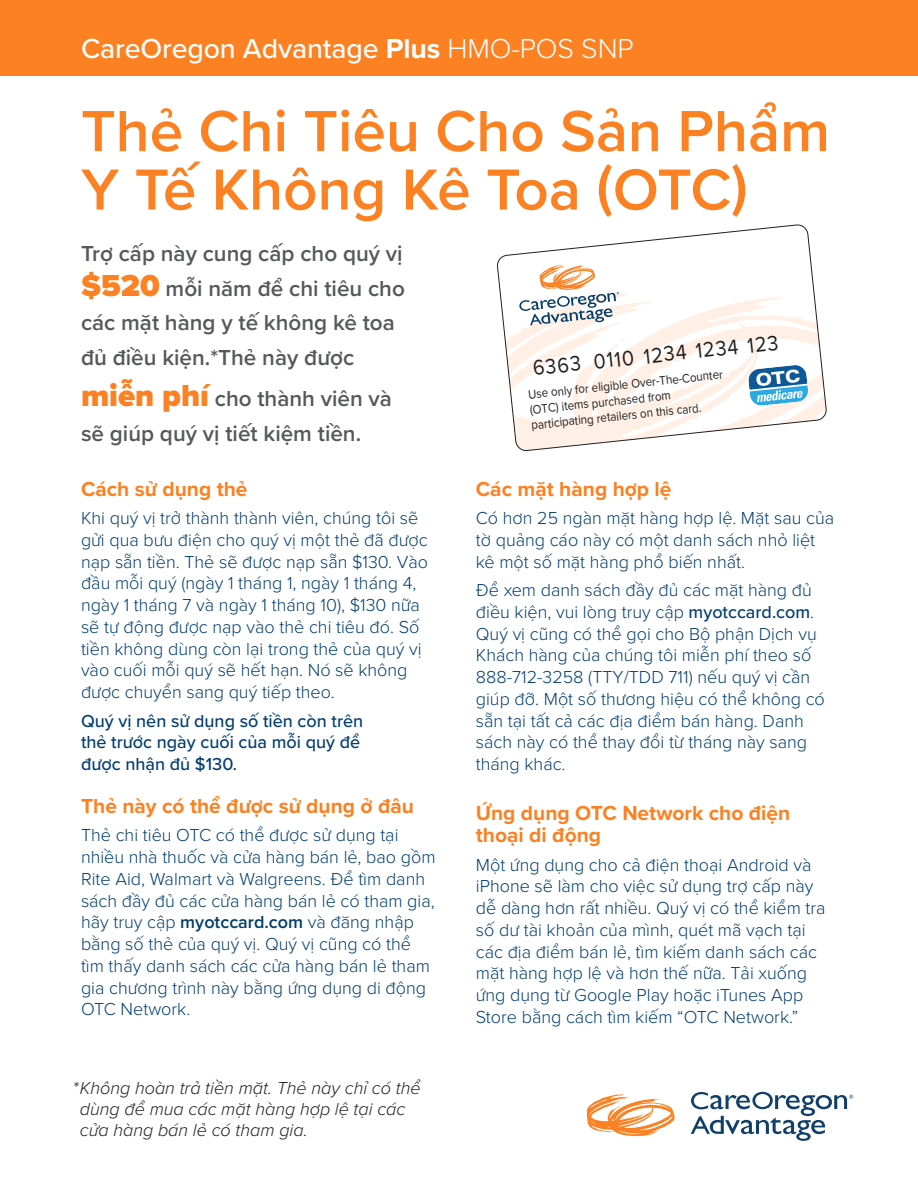
<style>
.page{position:relative;width:918px;height:1188px;background:#fff}
.page>*{position:absolute;margin:0;border:0;box-sizing:border-box;transform-origin:0 0}
.flyer_head{font:600 60px/58.5px "Proxima Nova";color:#fb8122}
.flyer_head-2{font:500 28.5px "Proxima Nova";letter-spacing:-.005em;color:#fff}
.text{font:600 22.5px/34.5px "Proxima Nova";color:#57585a}
.t1{font:21.9px "Proxima Nova";color:#211e1e;scale:.9 1}
.subhead{font:700 21px "Proxima Nova";color:#fb8122}
.text-2{font:700 21px/22.5px "Proxima Nova";color:#fb8122}
.text-3{font:300 18px/21.8px "Proxima Nova";color:#003d71}
.text-4{font:italic 300 18px/21px "Proxima Nova";color:#231f20}
.text-5{font:500 18px/21.8px "Proxima Nova";color:#003d71}
.t2{font:12.9px/15.5px "Proxima Nova";color:#211e1e;scale:.9 1}
.s1{font-weight:700}
.s2{font-weight:300}
.s3{font-weight:900;font-size:31.5px;color:#fb8122}
.s4{font-weight:600;color:#003d6a}
.s5{font-weight:500}
</style>
<div class="page">
<div style="left:0;top:0;width:918px;height:76px;background:#fb8122"></div>
<svg style="left:497px;top:224px;width:330px;height:227px"></svg>
<svg style="left:748px;top:365px;width:61px;height:41px"></svg>
<svg style="left:519px;top:265px;width:100px;height:60px"></svg>
<svg style="left:587px;top:1094px;width:88px;height:42px"></svg>
<svg style="left:691px;top:1092px;width:163px;height:49px"></svg>
<p class="flyer_head-2" style="left:81px;top:27px;width:554px">CareOregon Advantage <span class="s1">Plus</span> <span class="s2">HMO-POS SNP</span></p>
<p class="flyer_head" style="left:81px;top:100px;width:751px">Thẻ Chi Tiêu Cho Sản Phẩm<br>Y Tế Không Kê Toa (OTC)</p>
<p class="text" style="left:81px;top:236px;width:325px">Trợ cấp này cung cấp cho quý vị <span class="s3">$520</span> mỗi năm để chi tiêu cho các mặt hàng y tế không kê toa đủ điều kiện.*Thẻ này được</p>
<p class="text" style="left:81px;top:381px;width:312px"><span class="s3">miễn phí</span> cho thành viên và sẽ giúp quý vị tiết kiệm tiền.</p>
<p class="subhead" style="left:81px;top:473px;width:168px">Cách sử dụng thẻ</p>
<p class="text-3" style="left:81px;top:506px;width:349px">Khi quý vị trở thành thành viên, chúng tôi sẽ gửi qua bưu điện cho quý vị một thẻ đã được nạp sẵn tiền. Thẻ sẽ được nạp sẵn $130. Vào đầu mỗi quý (ngày 1 tháng 1, ngày 1 tháng 4, ngày 1 tháng 7 và ngày 1 tháng 10), $130 nữa sẽ tự động được nạp vào thẻ chi tiêu đó. Số tiền không dùng còn lại trong thẻ của quý vị vào cuối mỗi quý sẽ hết hạn. Nó sẽ không được chuyển sang quý tiếp theo.</p>
<p class="text-5" style="left:81px;top:709px;width:284px">Quý vị nên sử dụng số tiền còn trên thẻ trước ngày cuối của mỗi quý để được nhận đủ $130.</p>
<p class="subhead" style="left:81px;top:790px;width:334px">Thẻ này có thể được sử dụng ở đâu</p>
<p class="text-3" style="left:81px;top:824px;width:356px">Thẻ chi tiêu OTC có thể được sử dụng tại nhiều nhà thuốc và cửa hàng bán lẻ, bao gồm Rite Aid, Walmart và Walgreens. Để tìm danh sách đầy đủ các cửa hàng bán lẻ có tham gia, hãy truy cập <span class="s4">myotccard.com</span> và đăng nhập bằng số thẻ của quý vị. Quý vị cũng có thể tìm thấy danh sách các cửa hàng bán lẻ tham gia chương trình này bằng ứng dụng di động OTC Network.</p>
<p class="text-4" style="left:80px;top:1077px;width:342px;text-indent:-8px">*Không hoàn trả tiền mặt. Thẻ này chỉ có thể dùng để mua các mặt hàng hợp lệ tại các cửa hàng bán lẻ có tham gia.</p>
<p class="t1" style="left:531px;top:352px;width:276px;rotate:-6deg">6363 0110 1234 1234 123</p>
<p class="t2" style="left:527px;top:386px;width:219px;rotate:-6deg">Use only for eligible Over-The-Counter (OTC) items purchased from participating retailers on this card.</p>
<p class="subhead" style="left:476px;top:473px;width:197px">Các mặt hàng hợp lệ</p>
<p class="text-3" style="left:476px;top:506px;width:360px">Có hơn 25 ngàn mặt hàng hợp lệ. Mặt sau của tờ quảng cáo này có một danh sách nhỏ liệt kê một số mặt hàng phổ biến nhất.</p>
<p class="text-3" style="left:476px;top:578px;width:350px">Để xem danh sách đầy đủ các mặt hàng đủ điều kiện, vui lòng truy cập <span class="s5">myotccard.com</span>.<br>Quý vị cũng có thể gọi cho Bộ phận Dịch vụ Khách hàng của chúng tôi miễn phí theo số 888-712-3258 (TTY/TDD 711) nếu quý vị cần giúp đỡ. Một số thương hiệu có thể không có sẵn tại tất cả các địa điểm bán hàng. Danh sách này có thể thay đổi từ tháng này sang tháng khác.</p>
<p class="text-2" style="left:476px;top:801px;width:316px">Ứng dụng OTC Network cho điện thoại di động</p>
<p class="text-3" style="left:476px;top:853px;width:351px">Một ứng dụng cho cả điện thoại Android và iPhone sẽ làm cho việc sử dụng trợ cấp này dễ dàng hơn rất nhiều. Quý vị có thể kiểm tra số dư tài khoản của mình, quét mã vạch tại các địa điểm bán lẻ, tìm kiếm danh sách các mặt hàng hợp lệ và hơn thế nữa. Tải xuống ứng dụng từ Google Play hoặc iTunes App Store bằng cách tìm kiếm “OTC Network.”</p>
</div>
